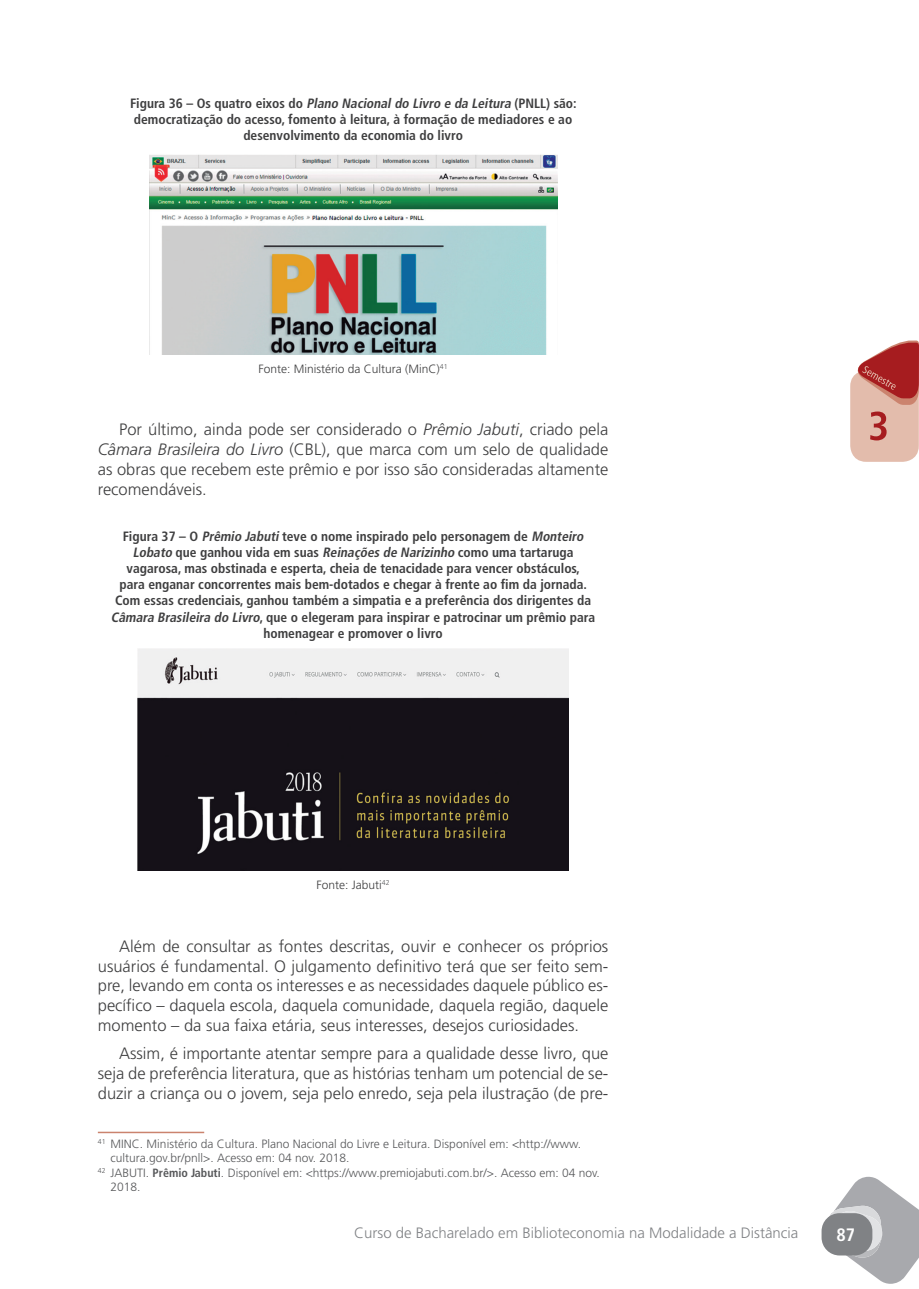
<style>
.page{position:relative;width:919px;height:1289px;background:#fff}
.page>*{position:absolute;margin:0;border:0;box-sizing:border-box;transform-origin:0 0}
.t1{font:700 condensed 18px "Frutiger LT Std";color:#fff}
.t2{font:300 16.5px/19.8px "Frutiger LT Std";color:#3e3e3f;text-align:justify}
.t3{font:300 15px "Frutiger LT Std";color:#808285}
.t4{font:700 condensed 13.5px/16.2px "Frutiger LT Std";color:#3e3e3f;text-align:center}
.t5{font:300 12px "Frutiger LT Std";color:#57585a}
.t6{font:300 12px "Frutiger LT Std";color:#3e3e3f}
.s1{font-style:italic}
.s2{font-weight:700;font-stretch:condensed}
</style>
<div class="page">
<svg style="left:823px;top:1176px;width:95px;height:107px"></svg>
<div style="left:821px;top:1213px;width:51px;height:42px;background:#808285;border-radius:18px"></div>
<div style="left:850px;top:370px;width:68px;height:92px;background:#e3bcac;border-radius:16px"></div>
<svg style="left:870px;top:411px;width:16px;height:29px"></svg>
<svg style="left:850px;top:340px;width:68px;height:65px"></svg>
<img style="left:149px;top:154px;width:408px;height:200px">
<img style="left:138px;top:649px;width:430px;height:221px">
<hr style="left:98px;top:1131px;width:106px;height:2px;background:#cb836e">
<p class="t4" style="left:130px;top:95px;width:448px">Figura 36 – Os quatro eixos do <span class="s1">Plano Nacionaldo Livro e da Le itura</span> (PNLL) são: democratização do acesso, fomento à leitura, à formação de mediadores e ao desenvolvimento da economia do livro</p>
<p class="t6" style="left:258px;top:362px;width:191px">Fonte: Ministério da Cultura (MinC)<sup>41</sup></p>
<p class="t2" style="left:98px;top:420px;width:512px;text-indent:21px">Por último, ainda pode ser considerado o <span class="s1">Prêmio Jabuti</span>, criado pela <span class="s1">Câmara Brasileira do Livro</span> (CBL), que marca com um selo de qualidade as obras que recebem este prêmio e por isso são consideradas altamente recomendáveis.</p>
<p class="t4" style="left:111px;top:527px;width:486px">Figura 37 – O <span class="s1">Prêmio Jabuti</span>teve o nome inspirado pelo personag em de <span class="s1">Monteiro Lobato</span> que ganhou vida em suas <span class="s1">Reinações de Narizinho</span> como uma tartaruga vagarosa, mas obstinada e esperta, cheia de tenacidade para vencer obstáculos,<br>para enganar concorrentes mais bem-dotados e chegar à frente ao fim da jornada.<br>Com essas credenciais, ganhou também a simpatia e a preferência dos dirigentes da <span class="s1">Câmara Brasileira do Livro</span>, que o elegeram para inspirar e patrocinar um prêmio para homenagear e promover o livro</p>
<p class="t6" style="left:316px;top:878px;width:75px">Fonte: Jabuti<sup>42</sup></p>
<p class="t2" style="left:98px;top:936px;width:512px;text-indent:21px">Além de consultar as fontes descritas, ouvir e conhecer os próprios usuários é fundamental. O julgamento definitivo terá que ser feito sem&shy;pre, levando em conta os interesses e as necessidades daquele público es&shy;pecífico – daquela escola, daquela comunidade, daquela região, daquele momento – da sua faixa etária, seus interesses, desejos curiosidades.</p>
<p class="t2" style="left:98px;top:1043px;width:512px;text-indent:21px">Assim, é importante atentar sempre para a qualidade desse livro, que seja de preferência literatura, que as histórias tenham um potencial de se&shy;duzir a criança ou o jovem, seja pelo enredo, seja pela ilustração (de pre-</p>
<p class="t5" style="left:98px;top:1136px;width:485px"><sup>41</sup> MINC. Ministério da Cultura. Plano Nacional do Livre e Leitura. Disponível em: &lt;http://www.</p>
<p class="t5" style="left:111px;top:1151px;width:240px">cultura.gov.br/pnll&gt;. Acesso em: 04 nov. 2018.</p>
<p class="t5" style="left:98px;top:1165px;width:503px"><sup>42</sup> JABUTI. <span class="s2">Prêmio Jabuti</span>. Disponível em: &lt;https://www.premiojabuti.com.br/&gt;. Acesso em: 04 nov.</p>
<p class="t5" style="left:111px;top:1180px;width:32px">2018.</p>
<p class="t3" style="left:354px;top:1224px;width:445px">Curso de Bacharelado em Biblioteconomia na Modalidade a Distância</p>
<p class="t1" style="left:836px;top:1223px;width:20px">87</p>
</div>
